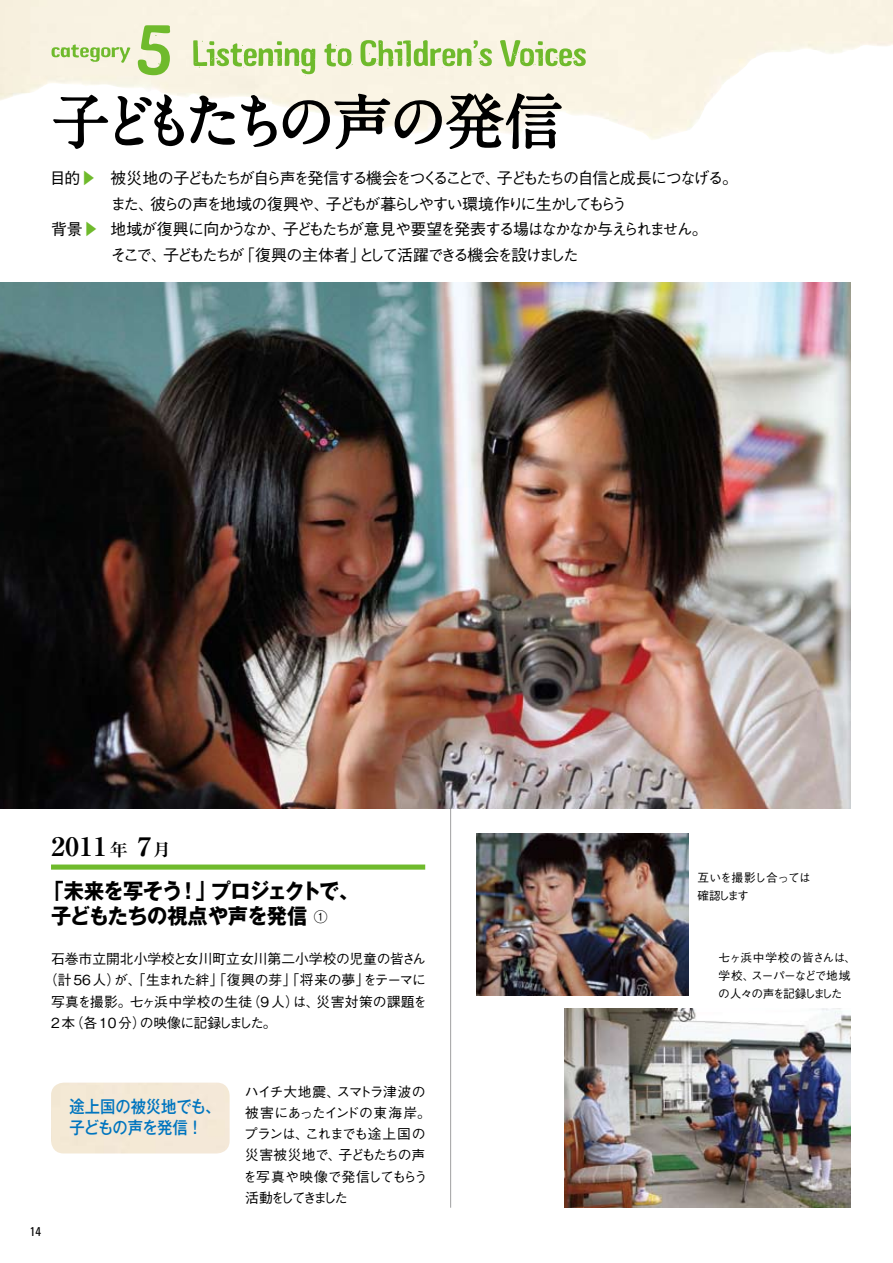
<style>
.page{position:relative;width:893px;height:1263px;background:#fff}
.page>*{position:absolute;margin:0;border:0;box-sizing:border-box;transform-origin:0 0}
.t1{font:700 59.55px "A1 Mincho Std";letter-spacing:-.185em;color:#000}
.t2{font:700 25.5px "Ryumin Pr 5";color:#000;scale:1.1 1}
.t3{font:700 21.3px/25.5px "Gothic MB101 Pr 5";letter-spacing:-.035em;color:#000;scale:.95 1}
.t4{font:500 16.95px/21.3px "Gothic MB101 Pr 5";color:#0075bf;scale:.9 1}
.t5{font:500 15.9px "Gothic BBB Pr 5";letter-spacing:-.13em;color:#000}
.t6{font:500 13.8px/21.3px "Gothic BBB Pr 5";letter-spacing:-.055em;color:#000}
.t7{font:500 13.8px "Gothic BBB Pr 5";letter-spacing:-.01em;color:#000}
.t8{font:500 13.8px "Gothic BBB Pr 5";letter-spacing:.025em;color:#000}
.t9{font:500 13.8px "Gothic BBB Pr 5";letter-spacing:-.045em;color:#000}
.t10{font:condensed 12.75px "Univers";color:#000}
.t11{font:500 11.7px/18px "Gothic BBB Pr 5";letter-spacing:-.05em;color:#000}
.s1{color:#6fba2c}
.s2{font-size:16.95px}
.s3{font-family:"Gothic BBB Pr 5";font-weight:500;font-size:13.8px}
</style>
<div class="page">
<hr style="left:450px;top:808px;width:1px;height:400px;background:#9f9fa0">
<img style="left:564px;top:1009px;width:286px;height:199px">
<img style="left:476px;top:833px;width:213px;height:162px">
<div style="left:51px;top:864px;width:374px;height:6px;background:#6fba2c"></div>
<img style="left:0;top:282px;width:850px;height:526px">
<div style="left:51px;top:1082px;width:179px;height:71px;background:#f4e8d6"></div>
<svg style="left:51px;top:25px;width:119px;height:50px;background:#dae6ba"></svg>
<svg style="left:193px;top:40px;width:393px;height:36px;background:#d0e2ad"></svg>
<svg style="left:53px;top:91px;width:510px;height:59px"></svg>
<h1 class="t1" style="left:51px;top:73px;width:514px">子どもたちの声の発信</h1>
<p class="t5" style="left:50px;top:165px;width:690px">目的<span class="s1">▶</span> 被災地の子どもたちが自ら声を発信する機会をつくることで、子どもたちの自信と成長につなげる。</p>
<p class="t5" style="left:111px;top:191px;width:518px">また、彼らの声を地域の復興や、子どもが暮らしやすい環境作りに生かしてもらう</p>
<p class="t5" style="left:51px;top:216px;width:658px">背景<span class="s1">▶</span> 地域が復興に向かうなか、子どもたちが意見や要望を発表する場はなかなか与えられません。</p>
<p class="t5" style="left:111px;top:242px;width:470px">そこで、子どもたちが「復興の主体者」として活躍できる機会を設けました</p>
<h2 class="t2" style="left:51px;top:826px;width:111px">2011<span class="s2">年</span> 7<span class="s2">月</span></h2>
<h3 class="t3" style="left:51px;top:876px;width:326px;text-indent:-7px">「未来を写そう！」プロジェクトで、子どもたちの視点や声を発信 <span class="s3">①</span></h3>
<p class="t7" style="left:51px;top:948px;width:377px">石巻市立開北小学校と女川町立女川第二小学校の児童の皆さん</p>
<p class="t7" style="left:44px;top:969px;width:384px">（計56人）が、「生まれた絆」「復興の芽」「将来の夢」をテーマに</p>
<p class="t8" style="left:51px;top:990px;width:377px">写真を撮影。七ヶ浜中学校の生徒（9人）は、災害対策の課題を</p>
<p class="t9" style="left:51px;top:1012px;width:227px">2 本（各 10 分）の映像に記録しました。</p>
<p class="t4" style="left:69px;top:1095px;width:169px">途上国の被災地でも、子どもの声を発信 ！</p>
<p class="t10" style="left:30px;top:1223px;width:13px">14</p>
<p class="t6" style="left:243px;top:1079px;width:189px">ハイチ大地震、スマトラ津波の被害にあったインドの東海岸。プランは、これまでも途上国の災害被災地で、子どもたちの声を写真や映像で発信してもらう活動をしてきました</p>
<p class="t11" style="left:697px;top:867px;width:115px">互いを撮影し合っては確認します</p>
<p class="t11" style="left:718px;top:947px;width:139px">七ヶ浜中学校の皆さんは、学校、スーパーなどで地域の人々の声を記録しました</p>
</div>
